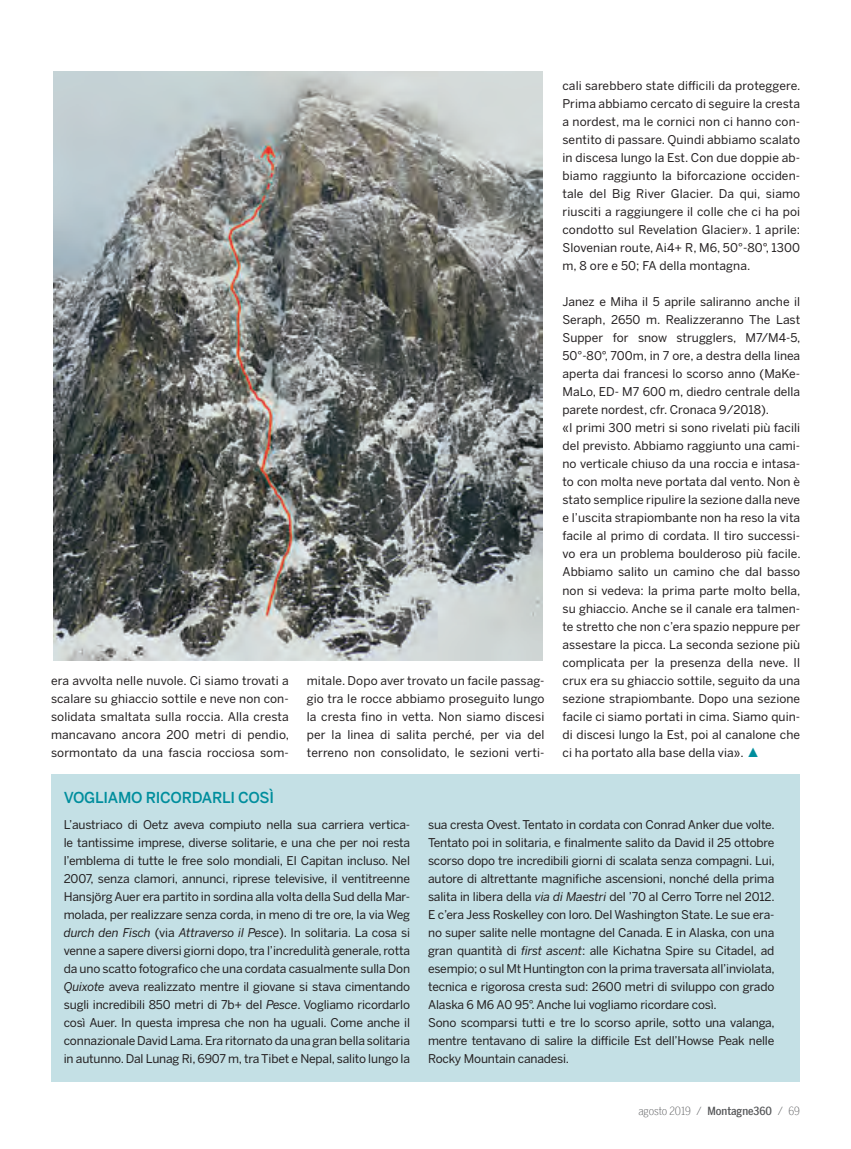
<style>
.page{position:relative;width:851px;height:1149px;background:#fff}
.page>*{position:absolute;margin:0;border:0;box-sizing:border-box;transform-origin:0 0}
.t1{font:500 15px "Benton Sans";letter-spacing:-.02em;color:#008e9d}
.t2{font:12px/18px "Benton Sans";letter-spacing:-.005em;color:#231f20;text-align:justify}
.t3{font:300 11.25px "Benton Sans Condensed";letter-spacing:-.005em;color:#57585a}
.s1{font-family:"Times New Roman";font-style:italic;font-size:13.5px;color:#008e9d}
.s2{font-style:italic}
.s3{font-weight:500}
</style>
<div class="page">
<img style="left:53px;top:71px;width:489px;height:589px">
<div style="left:51px;top:774px;width:748px;height:307px;background:#c4e0e5"></div>
<p class="t2" style="left:51px;top:671px;width:239px">era avvolta nelle nuvole. Ci siamo trovati a scalare su ghiaccio sottile e neve non con&shy;solidata smaltata sulla roccia. Alla cresta mancavano ancora 200 metri di pendio, sormontato da una fascia rocciosa som-</p>
<p class="t2" style="left:307px;top:671px;width:239px">mitale. Dopo aver trovato un facile passag&shy;gio tra le rocce abbiamo proseguito lungo la cresta fino in vetta. Non siamo discesi per la linea di salita perché, per via del terreno non consolidato, le sezioni verti-</p>
<p class="t1" style="left:64px;top:788px;width:212px">VOGLIAMO RICORDARLI COSÌ</p>
<p class="t2" style="left:562px;top:77px;width:239px">cali sarebbero state difficili da proteggere.<br>Prima abbiamo cercato di seguire la cresta a nordest, ma le cornici non ci hanno con&shy;sentito di passare. Quindi abbiamo scalato in discesa lungo la Est. Con due doppie ab&shy;biamo raggiunto la biforcazione occiden&shy;tale del Big River Glacier. Da qui, siamo riusciti a raggiungere il colle che ci ha poi condotto sul Revelation Glacier». 1 aprile:<br>Slovenian route, Ai4+ R, M6, 50°-80°, 1300 m, 8 ore e 50; FA della montagna.</p>
<p class="t2" style="left:562px;top:293px;width:239px;text-align:left">Janez e Miha il 5 aprile saliranno anche il Seraph, 2650 m. Realizzeranno The Last Supper for snow strugglers, M7/M4-5, 50°-80°, 700m, in 7 ore, a destra della linea aperta dai francesi lo scorso anno (MaKe-MaLo, ED- M7 600 m, diedro centrale della parete nordest, cfr. Cronaca 9/2018).<br>«I primi 300 metri si sono rivelati più facili del previsto. Abbiamo raggiunto una cami&shy;no verticale chiuso da una roccia e intasa&shy;to con molta neve portata dal vento. Non è stato semplice ripulire la sezione dalla neve e l’uscita strapiombante non ha reso la vita facile al primo di cordata. Il tiro successi&shy;vo era un problema boulderoso più facile.<br>Abbiamo salito un camino che dal basso non si vedeva: la prima parte molto bella, su ghiaccio. Anche se il canale era talmen&shy;te stretto che non c’era spazio neppure per assestare la picca. La seconda sezione più complicata per la presenza della neve. Il crux era su ghiaccio sottile, seguito da una sezione strapiombante. Dopo una sezione facile ci siamo portati in cima. Siamo quin&shy;di discesi lungo la Est, poi al canalone che ci ha portato alla base della via». <span class="s1">▲</span></p>
<p class="t2" style="left:64px;top:815px;width:348px">L’austriaco di Oetz aveva compiuto nella sua carriera vertica&shy;le tantissime imprese, diverse solitarie, e una che per noi resta l’emblema di tutte le free solo mondiali, El Capitan incluso. Nel 2007, senza clamori, annunci, riprese televisive, il ventitreenne Hansjörg Auer era partito in sordina alla volta della Sud della Mar&shy;molada, per realizzare senza corda, in meno di tre ore, la via Weg <span class="s2">durch den Fisch</span> (via <span class="s2">Attraverso il Pesce</span>). In solitaria. La cosa si venne a sapere diversi giorni dopo, tra l’incredulità generale, rotta da uno scatto fotografico che una cordata casualmente sulla Don <span class="s2">Quixote</span> aveva realizzato mentre il giovane si stava cimentando sugli incredibili 850 metri di 7b+ del <span class="s2">Pesce</span>. Vogliamo ricordarlo così Auer. In questa impresa che non ha uguali. Come anche il connazionale David Lama. Era ritornato da una gran bella solitaria in autunno. Dal Lunag Ri, 6907 m, tra Tibet e Nepal, salito lungo la</p>
<p class="t2" style="left:428px;top:815px;width:348px;text-align:left">sua cresta Ovest. Tentato in cordata con Conrad Anker due volte.<br>Tentato poi in solitaria, e finalmente salito da David il 25 ottobre scorso dopo tre incredibili giorni di scalata senza compagni. Lui, autore di altrettante magnifiche ascensioni, nonché della prima salita in libera della <span class="s2">via di Maestri</span> del ’70 al Cerro Torre nel 2012.<br>E c’era Jess Roskelley con loro. Del Washington State. Le sue era&shy;no super salite nelle montagne del Canada. E in Alaska, con una gran quantità di <span class="s2">first ascent</span>: alle Kichatna Spire su Citadel, ad esempio; o sul Mt Huntington con la prima traversata all’inviolata, tecnica e rigorosa cresta sud: 2600 metri di sviluppo con grado Alaska 6 M6 A0 95°. Anche lui vogliamo ricordare così.<br>Sono scomparsi tutti e tre lo scorso aprile, sotto una valanga, mentre tentavano di salire la difficile Est dell’Howse Peak nelle Rocky Mountain canadesi.</p>
<p class="t3" style="left:638px;top:1102px;width:163px">agosto 2019 / <span class="s3">Montagne360</span> / 69</p>
</div>
